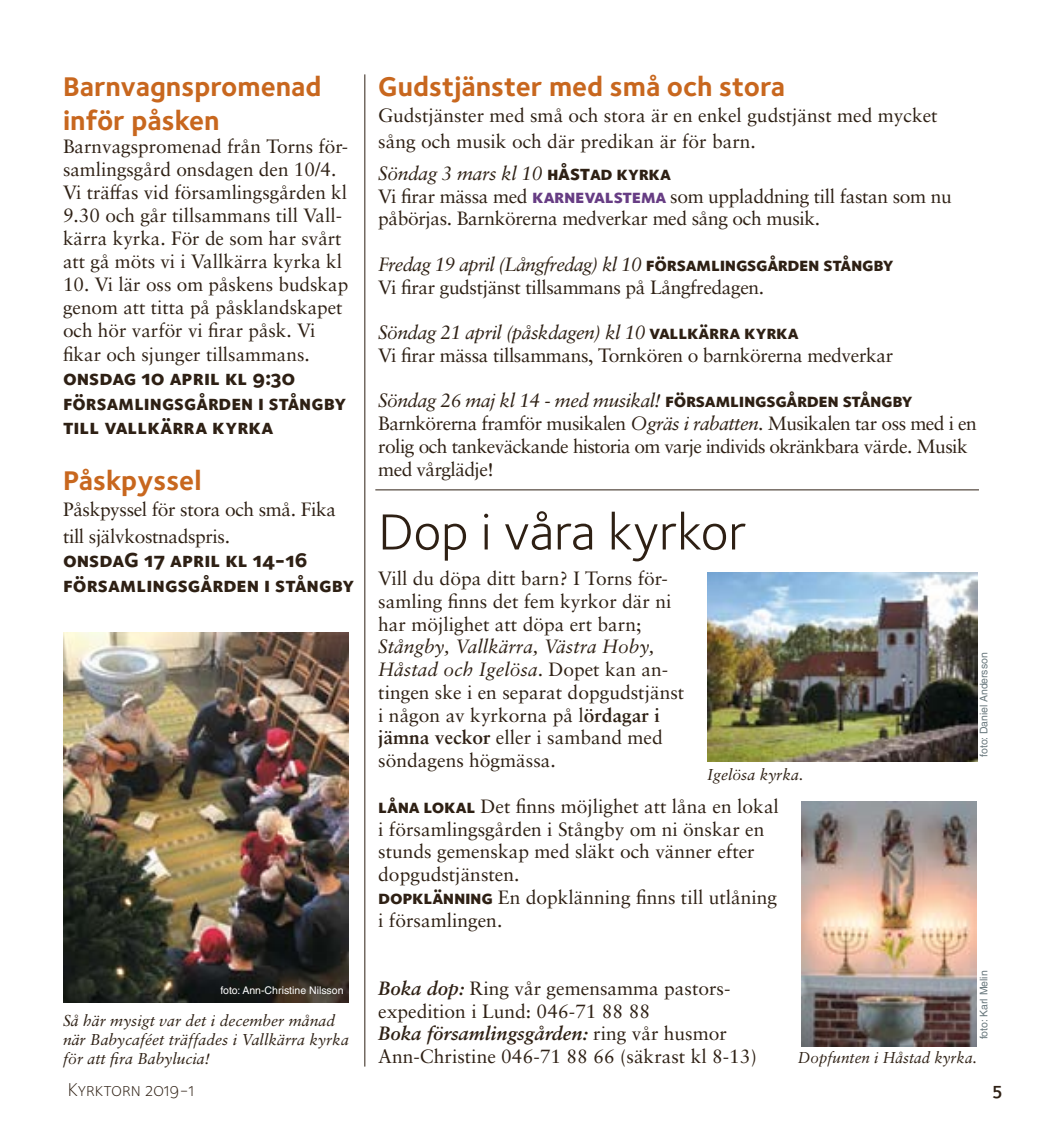
<style>
.page{position:relative;width:1042px;height:1141px;background:#fff}
.page>*{position:absolute;margin:0;border:0;box-sizing:border-box;transform-origin:0 0}
.t1{font:52.5px "Foundry Sterling Book OSF";color:#2e2014}
.t2{font:28px/33.6px "Foundry Sterling Bold OSF";color:#c8671e}
.t3{font:21px/24.5px "Foundry Sterling Extra Bld Expert";color:#2e2014}
.t4{font:19.25px/22.8px "Sabon LT Pro";color:#2e2014}
.t5{font:19.25px/22.8px "Sabon LT Pro";letter-spacing:-.02em;color:#2e2014}
.t6{font:19.25px/22.8px "Sabon LT Pro";letter-spacing:-.03em;color:#2e2014}
.t7{font:19.25px "Foundry Sterling Light Expert";color:#2e2014}
.t8{font:19.25px "Foundry Sterling Demi Expert";color:#2e2014}
.t9{font:italic 15.75px/18.9px "Sabon";color:#2e2014}
.t10{font:10.5px "Helvetica LT Std";color:#6a797e}
.t11{font:10.5px "Helvetica LT Std";color:#fff}
.s1{font-style:italic}
.s2{font-family:"Foundry Sterling Extra Bld Expert"}
.s3{font-family:"Foundry Sterling Extra Bld Expert";font-size:21px}
.s4{font-family:"Foundry Sterling Extra Bld Expert";color:#673d84}
.s5{font-weight:700}
.s6{font-weight:700;font-style:italic}
</style>
<div class="page">
<hr style="left:364px;top:74px;width:1px;height:993px;background:#2e2014">
<img style="left:63px;top:632px;width:285px;height:370px">
<hr style="left:375px;top:489px;width:604px;height:1px;background:#2e2014">
<img style="left:707px;top:573px;width:270px;height:188px">
<img style="left:801px;top:801px;width:175px;height:246px">
<h2 class="t2" style="left:63px;top:69px;width:260px">Barnvagnspromenad inför påsken</h2>
<p class="t4" style="left:63px;top:134px;width:287px">Barnvagspromenad från Torns för&shy;samlingsgård onsdagen den 10/4.<br>Vi träffas vid församlingsgården kl 9.30 och går tillsammans till Vall&shy;kärra kyrka. För de som har svårt att gå möts vi i Vallkärra kyrka kl</p>
<p class="t4" style="left:63px;top:272px;width:287px">10. Vi lär oss om påskens budskap genom att titta på påsklandskapet och hör varför vi firar påsk. Vi fikar och sjunger tillsammans.</p>
<p class="t3" style="left:63px;top:365px;width:285px">onsdag 10 april kl 9:30 församlingsgården i stångby till vallkärra kyrka</p>
<h2 class="t2" style="left:63px;top:463px;width:140px">Påskpyssel</h2>
<p class="t5" style="left:63px;top:496px;width:274px;line-height:26.2px">Påskpyssel för stora och små. Fika till självkostnadspris.</p>
<p class="t3" style="left:63px;top:547px;width:293px">onsdaG 17 april kl 14-16 församlingsgården i stångby</p>
<p class="t11" style="left:221px;top:984px;width:124px">foto: Ann-Christine Nilsson</p>
<p class="t9" style="left:63px;top:1011px;width:287px">Så här mysigt var det i december månad när Babycaféet träffades i Vallkärra kyrka för att fira Babylucia!</p>
<h2 class="t2" style="left:378px;top:69px;width:408px">Gudstjänster med små och stora</h2>
<p class="t4" style="left:378px;top:102px;width:561px;line-height:26.2px">Gudstjänster med små och stora är en enkel gudstjänst med mycket sång och musik och där predikan är för barn.</p>
<p class="t5" style="left:378px;top:161px;width:575px"><span class="s1">Söndag 3 mars kl 10</span> <span class="s2">h</span><span class="s3">åst</span><span class="s2">ad kyrka<br></span>Vi firar mässa med <span class="s4">karnevalstema</span> som uppladdning till fastan som nu påbörjas. Barnkörerna medverkar med sång och musik.</p>
<p class="t5" style="left:378px;top:252px;width:517px"><span class="s1">Fredag 19 april (Långfredag) kl 10</span> <span class="s2">församlingsgården stångby<br></span>Vi firar gudstjänst tillsammans på Långfredagen.</p>
<p class="t5" style="left:378px;top:321px;width:516px"><span class="s1">Söndag 21 april (påskdagen) kl 10</span> <span class="s2">vallkärra kyrka<br></span>Vi firar mässa tillsammans, Tornkören o barnkörerna medverkar</p>
<p class="t6" style="left:378px;top:389px;width:600px"><span class="s1">Söndag 26 maj kl 14 - med musikal!</span> <span class="s2">församlingsgården stångby </span>Barnkörerna framför musikalen <span class="s1">Ogräs i rabatten</span>. Musikalen tar oss med i en rolig och tankeväckande historia om varje individs okränkbara värde. Musik med vårglädje!</p>
<h1 class="t1" style="left:378px;top:495px;width:370px">Dop i våra kyrkor</h1>
<p class="t4" style="left:378px;top:567px;width:295px">Vill du döpa ditt barn? I Torns för&shy;samling finns det fem kyrkor där ni har möjlighet att döpa ert barn;</p>
<p class="t4" style="left:378px;top:635px;width:307px"><span class="s1">Stångby, Vallkärra, Västra Hoby,<br>Håstad och Igelösa</span>. Dopet kan an&shy;tingen ske i en separat dopgudstjänst i någon av kyrkorna på l<span class="s5">ördagar i jämna veckor</span> eller i samband med söndagens högmässa.</p>
<p class="t4" style="left:378px;top:794px;width:402px"><span class="s2">låna lokal</span> Det finns möjlighet att låna en lokal i församlingsgården i Stångby om ni önskar en stunds gemenskap med släkt och vänner efter dopgudstjänsten.<br><span class="s2">dopklänning</span> En dopklänning finns till utlåning i församlingen.</p>
<p class="t9" style="left:707px;top:765px;width:98px">Igelösa kyrka.</p>
<p class="t10" style="left:977px;top:756px;width:106px;rotate:-90deg">foto: Daniel Andersson</p>
<p class="t4" style="left:378px;top:976px;width:380px"><span class="s6">Boka dop:</span> Ring vår gemensamma pastors&shy;expedition i Lund: 046-71 88 88<br><span class="s6">Boka församlingsgården:</span> ring vår husmor Ann-Christine 046-71 88 66 (säkrast kl 8-13)</p>
<p class="t10" style="left:977px;top:1039px;width:70px;rotate:-90deg">foto: Karl Melin</p>
<p class="t9" style="left:798px;top:1048px;width:181px">Dopfunten i Håstad kyrka.</p>
<p class="t7" style="left:68px;top:1076px;width:128px">Kyrktorn 2019-1</p>
<p class="t8" style="left:992px;top:1076px;width:11px">5</p>
</div>
